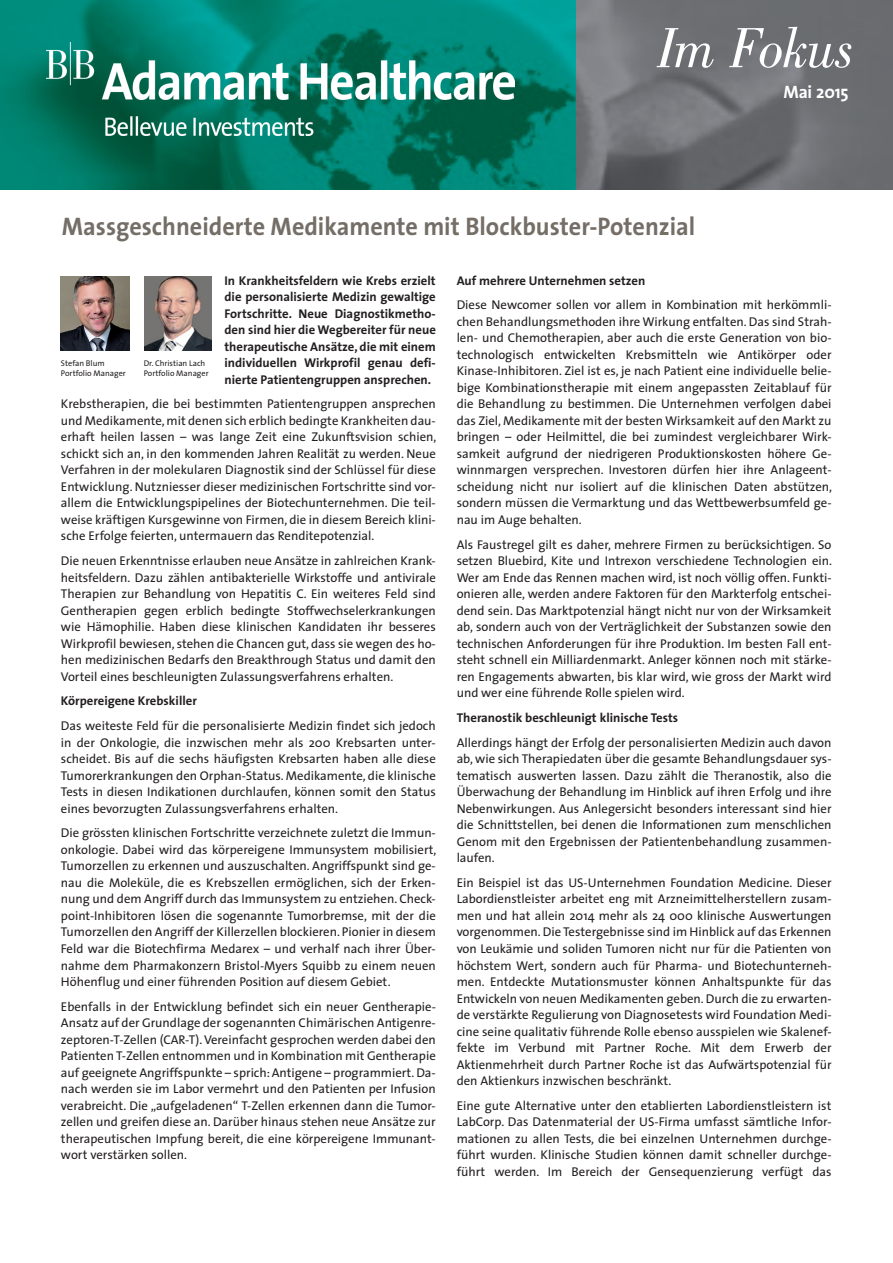
<style>
.page{position:relative;width:893px;height:1263px;background:#fff}
.page>*{position:absolute;margin:0;border:0;box-sizing:border-box;transform-origin:0 0}
.t1{font:italic 58.5px "Bodoni";letter-spacing:-.02em;color:#fff}
._01_Titel{font:700 25.5px "The Sans";color:#746e67;scale:.95 1}
._00_Datum{font:700 18px "The Sans";letter-spacing:-.01em;color:#fff}
._03_Bodytext{font:12.75px/16.5px "The Sans";color:#231f20;text-align:justify}
._03_Bodytext-2{font:700 12.75px/16.5px "The Sans";color:#231f20;text-align:justify}
.t2{font:8.25px/10.5px "The Sans";color:#231f20}
</style>
<div class="page">
<img style="left:61px;top:276px;width:68px;height:74px">
<img style="left:145px;top:276px;width:67px;height:74px">
<img style="left:0;top:0;width:893px;height:189px">
<img style="left:47px;top:43px;width:468px;height:92px">
<p class="t1" style="left:657px;top:15px;width:199px">Im Fokus</p>
<p class="_00_Datum" style="left:783px;top:80px;width:67px">Mai 2015</p>
<p class="_01_Titel" style="left:62px;top:210px;width:668px">Massgeschneiderte Medikamente mit Blockbuster-Potenzial</p>
<p class="_03_Bodytext-2" style="left:225px;top:272px;width:213px">In Krankheitsfeldern wie Krebs erzielt die personalisierte Medizin gewaltige Fortschritte. Neue Diagnostikmetho&shy;den sind hier die Wegbereiter für neue therapeutische Ansätze, die mit einem individuellen Wirkprofil genau defi&shy;nierte Patientengruppen ansprechen.</p>
<p class="_03_Bodytext" style="left:61px;top:396px;width:377px">Krebstherapien, die bei bestimmten Patientengruppen ansprechen und Medikamente, mit denen sich erblich bedingte Krankheiten dau&shy;erhaft heilen lassen – was lange Zeit eine Zukunftsvision schien, schickt sich an, in den kommenden Jahren Realität zu werden. Neue Verfahren in der molekularen Diagnostik sind der Schlüssel für diese Entwicklung. Nutzniesser dieser medizinischen Fortschritte sind vor&shy;allem die Entwicklungspipelines der Biotechunternehmen. Die teil&shy;weise kräftigen Kursgewinne von Firmen, die in diesem Bereich klini&shy;sche Erfolge feierten, untermauern das Renditepotenzial.</p>
<p class="_03_Bodytext" style="left:61px;top:553px;width:376px">Die neuen Erkenntnisse erlauben neue Ansätze in zahlreichen Krank&shy;heitsfeldern. Dazu zählen antibakterielle Wirkstoffe und antivirale Therapien zur Behandlung von Hepatitis C. Ein weiteres Feld sind Gentherapien gegen erblich bedingte Stoffwechselerkrankungen wie Hämophilie. Haben diese klinischen Kandidaten ihr besseres Wirkprofil bewiesen, stehen die Chancen gut, dass sie wegen des ho&shy;hen medizinischen Bedarfs den Breakthrough Status und damit den Vorteil eines beschleunigten Zulassungsverfahrens erhalten.</p>
<p class="_03_Bodytext-2" style="left:61px;top:693px;width:137px">Körpereigene Krebskiller</p>
<p class="_03_Bodytext" style="left:61px;top:718px;width:376px">Das weiteste Feld für die personalisierte Medizin findet sich jedoch in der Onkologie, die inzwischen mehr als 200 Krebsarten unter&shy;scheidet. Bis auf die sechs häufigsten Krebsarten haben alle diese Tumorerkrankungen den Orphan-Status. Medikamente, die klinische Tests in diesen Indikationen durchlaufen, können somit den Status eines bevorzugten Zulassungsverfahrens erhalten.</p>
<p class="_03_Bodytext" style="left:61px;top:825px;width:377px">Die grössten klinischen Fortschritte verzeichnete zuletzt die Immun&shy;onkologie. Dabei wird das körpereigene Immunsystem mobilisiert, Tumorzellen zu erkennen und auszuschalten. Angriffspunkt sind ge&shy;nau die Moleküle, die es Krebszellen ermöglichen, sich der Erken&shy;nung und dem Angriff durch das Immunsystem zu entziehen. Check&shy;point-Inhibitoren lösen die sogenannte Tumorbremse, mit der die Tumorzellen den Angriff der Killerzellen blockieren. Pionier in diesem Feld war die Biotechfirma Medarex – und verhalf nach ihrer Über&shy;nahme dem Pharmakonzern Bristol-Myers Squibb zu einem neuen Höhenflug und einer führenden Position auf diesem Gebiet.</p>
<p class="_03_Bodytext" style="left:61px;top:998px;width:376px">Ebenfalls in der Entwicklung befindet sich ein neuer Gentherapie-Ansatz auf der Grundlage der sogenannten Chimärischen Antigenre&shy;zeptoren-T-Zellen (CAR-T). Vereinfacht gesprochen werden dabei den Patienten T-Zellen entnommen und in Kombination mit Gentherapie auf geeignete Angriffspunkte – sprich: Antigene – programmiert. Da&shy;nach werden sie im Labor vermehrt und den Patienten per Infusion verabreicht. Die „aufgeladenen“ T-Zellen erkennen dann die Tumor&shy;zellen und greifen diese an. Darüber hinaus stehen neue Ansätze zur therapeutischen Impfung bereit, die eine körpereigene Immunant&shy;wort verstärken sollen.</p>
<p class="_03_Bodytext-2" style="left:457px;top:272px;width:190px">Auf mehrere Unternehmen setzen</p>
<p class="_03_Bodytext" style="left:457px;top:297px;width:377px">Diese Newcomer sollen vor allem in Kombination mit herkömmli&shy;chen Behandlungsmethoden ihre Wirkung entfalten. Das sind Strah&shy;len- und Chemotherapien, aber auch die erste Generation von bio&shy;technologisch entwickelten Krebsmitteln wie Antikörper oder Kinase-Inhibitoren. Ziel ist es, je nach Patient eine individuelle belie&shy;bige Kombinationstherapie mit einem angepassten Zeitablauf für die Behandlung zu bestimmen. Die Unternehmen verfolgen dabei das Ziel, Medikamente mit der besten Wirksamkeit auf den Markt zu bringen – oder Heilmittel, die bei zumindest vergleichbarer Wirk&shy;samkeit aufgrund der niedrigeren Produktionskosten höhere Ge&shy;winnmargen versprechen. Investoren dürfen hier ihre Anlageent&shy;scheidung nicht nur isoliert auf die klinischen Daten abstützen, sondern müssen die Vermarktung und das Wettbewerbsumfeld ge&shy;nau im Auge behalten.</p>
<p class="_03_Bodytext" style="left:457px;top:536px;width:377px">Als Faustregel gilt es daher, mehrere Firmen zu berücksichtigen. So setzen Bluebird, Kite und Intrexon verschiedene Technologien ein.<br>Wer am Ende das Rennen machen wird, ist noch völlig offen. Funkti&shy;onieren alle, werden andere Faktoren für den Markterfolg entschei&shy;dend sein. Das Marktpotenzial hängt nicht nur von der Wirksamkeit ab, sondern auch von der Verträglichkeit der Substanzen sowie den technischen Anforderungen für ihre Produktion. Im besten Fall ent&shy;steht schnell ein Milliardenmarkt. Anleger können noch mit stärke&shy;ren Engagements abwarten, bis klar wird, wie gross der Markt wird und wer eine führende Rolle spielen wird.</p>
<p class="_03_Bodytext-2" style="left:457px;top:709px;width:223px">Theranostik beschleunigt klinische Tests</p>
<p class="_03_Bodytext" style="left:457px;top:734px;width:376px">Allerdings hängt der Erfolg der personalisierten Medizin auch davon ab, wie sich Therapiedaten über die gesamte Behandlungsdauer sys&shy;tematisch auswerten lassen. Dazu zählt die Theranostik, also die Überwachung der Behandlung im Hinblick auf ihren Erfolg und ihre Nebenwirkungen. Aus Anlegersicht besonders interessant sind hier die Schnittstellen, bei denen die Informationen zum menschlichen Genom mit den Ergebnissen der Patientenbehandlung zusammen&shy;laufen.</p>
<p class="_03_Bodytext" style="left:457px;top:874px;width:376px">Ein Beispiel ist das US-Unternehmen Foundation Medicine. Dieser Labordienstleister arbeitet eng mit Arzneimittelherstellern zusam&shy;men und hat allein 2014 mehr als 24 000 klinische Auswertungen vorgenommen. Die Testergebnisse sind im Hinblick auf das Erkennen von Leukämie und soliden Tumoren nicht nur für die Patienten von höchstem Wert, sondern auch für Pharma- und Biotechunterneh&shy;men. Entdeckte Mutationsmuster können Anhaltspunkte für das Entwickeln von neuen Medikamenten geben. Durch die zu erwarten&shy;de verstärkte Regulierung von Diagnosetests wird Foundation Medi&shy;cine seine qualitativ führende Rolle ebenso ausspielen wie Skalenef&shy;fekte im Verbund mit Partner Roche. Mit dem Erwerb der Aktienmehrheit durch Partner Roche ist das Aufwärtspotenzial für den Aktienkurs inzwischen beschränkt.</p>
<p class="_03_Bodytext" style="left:457px;top:1097px;width:376px">Eine gute Alternative unter den etablierten Labordienstleistern ist LabCorp. Das Datenmaterial der US-Firma umfasst sämtliche Infor&shy;mationen zu allen Tests, die bei einzelnen Unternehmen durchge&shy;führt wurden. Klinische Studien können damit schneller durchge&shy;führt werden. Im Bereich der Gensequenzierung verfügt das</p>
<p class="t2" style="left:61px;top:358px;width:66px">Stefan Blum<br>Portfolio Manager</p>
<p class="t2" style="left:144px;top:358px;width:63px">Dr. Christian Lach</p>
<p class="t2" style="left:144px;top:368px;width:66px">Portfolio Manager</p>
</div>
